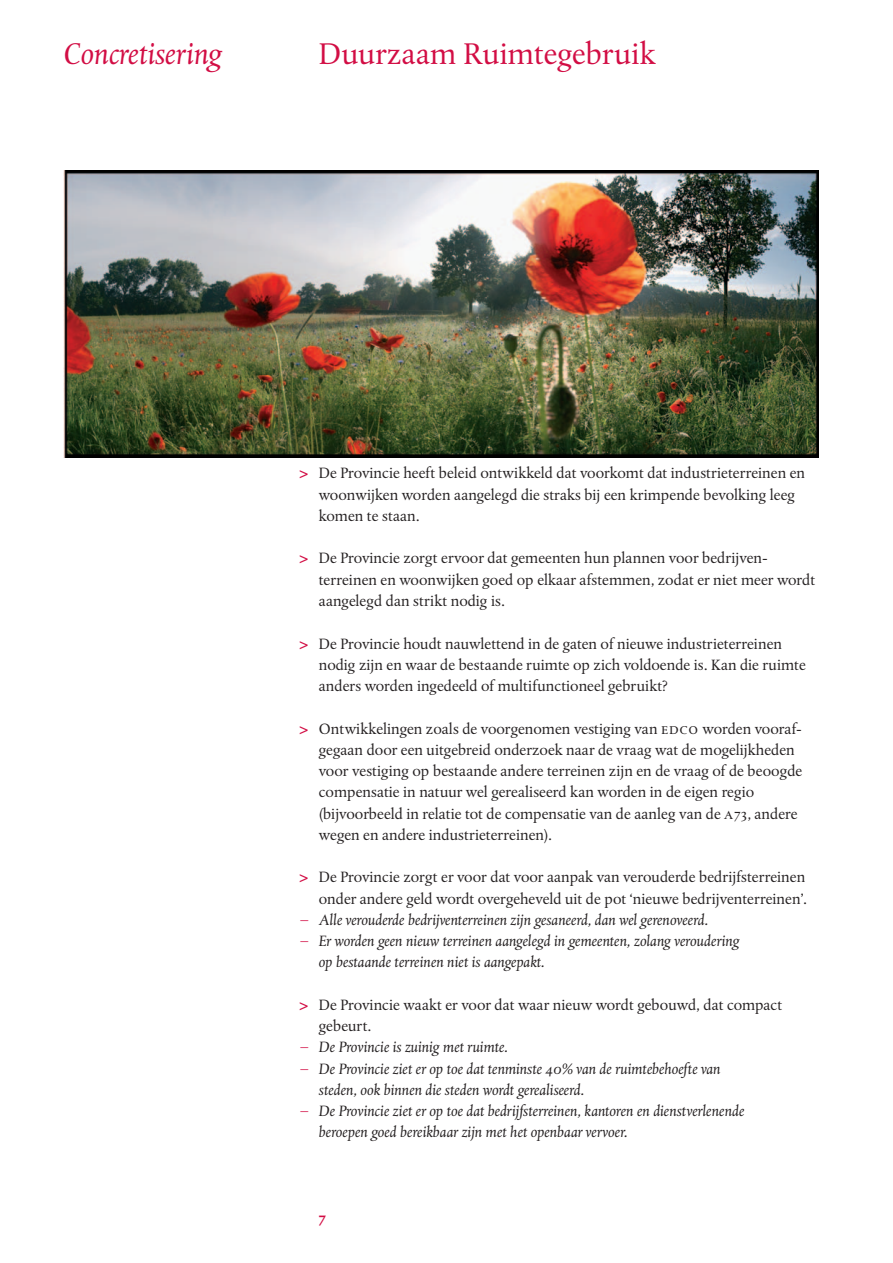
<style>
.page{position:relative;width:893px;height:1263px;background:#fff}
.page>*{position:absolute;margin:0;border:0;box-sizing:border-box;transform-origin:0 0}
.t1{font:31.5px "DTL Albertina ST";color:#d20d44}
.t2{font:italic 31.5px "DTL Albertina ST";color:#d20d44}
.t3{font:15.75px/21.3px "DTL Albertina ST";color:#231f20}
.t4{font:italic 15.75px/21.3px "DTL Albertina ST";color:#231f20}
.t5{font:700 15.75px "DTL Albertina ST";color:#d20d44}
.s1{font-weight:700;color:#d20d44}
.s2{font-family:"DTL Albertina T Caps"}
.s3{font-weight:700;font-style:normal;color:#d20d44}
.s4{color:#d20d44}
</style>
<div class="page">
<img style="left:64px;top:170px;width:754px;height:287px">
<h1 class="t2" style="left:64px;top:40px;width:160px">Concretisering</h1>
<h1 class="t1" style="left:319px;top:39px;width:338px">Duurzaam Ruimtegebruik</h1>
<p class="t3" style="left:319px;top:464px;width:488px;text-indent:-19px"><span class="s1">&gt;</span> De Provincie heeft beleid ontwikkeld dat voorkomt dat industrieterreinen en woonwijken worden aangelegd die straks bij een krimpende bevolking leeg komen te staan.</p>
<p class="t3" style="left:319px;top:549px;width:498px;text-indent:-19px"><span class="s1">&gt;</span> De Provincie zorgt ervoor dat gemeenten hun plannen voor bedrijven&shy;terreinen en woonwijken goed op elkaar afstemmen, zodat er niet meer wordt aangelegd dan strikt nodig is.</p>
<p class="t3" style="left:319px;top:634px;width:488px;text-indent:-19px"><span class="s1">&gt;</span> De Provincie houdt nauwlettend in de gaten of nieuwe industrieterreinen nodig zijn en waar de bestaande ruimte op zich voldoende is. Kan die ruimte anders worden ingedeeld of multifunctioneel gebruikt?</p>
<p class="t3" style="left:319px;top:719px;width:485px;text-indent:-19px"><span class="s1">&gt;</span> Ontwikkelingen zoals de voorgenomen vestiging van <span class="s2">edco</span> worden vooraf&shy;gegaan door een uitgebreid onderzoek naar de vraag wat de mogelijkheden voor vestiging op bestaande andere terreinen zijn en de vraag of de beoogde compensatie in natuur wel gerealiseerd kan worden in de eigen regio (bijvoorbeeld in relatie tot de compensatie van de aanleg van de <span class="s2">a</span>73, andere wegen en andere industrieterreinen).</p>
<p class="t3" style="left:299px;top:867px;width:509px;text-align:right"><span class="s1">&gt;</span> De Provincie zorgt er voor dat voor aanpak van verouderde bedrijfsterreinen onder andere geld wordt overgeheveld uit de pot ‘nieuwe bedrijventerreinen’.</p>
<p class="t4" style="left:300px;top:911px;width:409px"><span class="s3">–</span> Alle verouderde bedrijventerreinen zijn gesaneerd, dan wel gerenoveerd.</p>
<p class="t4" style="left:319px;top:932px;width:422px;text-indent:-19px"><span class="s4">–</span> Er worden geen nieuw terreinen aangelegd in gemeenten, zolang veroudering op bestaande terreinen niet is aangepakt.</p>
<p class="t3" style="left:319px;top:995px;width:465px;text-indent:-19px"><span class="s1">&gt;</span> De Provincie waakt er voor dat waar nieuw wordt gebouwd, dat compact gebeurt.</p>
<p class="t4" style="left:300px;top:1038px;width:209px"><span class="s4">–</span> De Provincie is zuinig met ruimte.</p>
<p class="t4" style="left:319px;top:1060px;width:403px;text-indent:-19px"><span class="s4">–</span> De Provincie ziet er op toe dat tenminste 40% van de ruimtebehoefte van steden, ook binnen die steden wordt gerealiseerd.</p>
<p class="t4" style="left:319px;top:1102px;width:427px;text-indent:-19px"><span class="s4">–</span> De Provincie ziet er op toe dat bedrijfsterreinen, kantoren en dienstverlenende beroepen goed bereikbaar zijn met het openbaar vervoer.</p>
<p class="t5" style="left:319px;top:1210px;width:9px">7</p>
</div>
